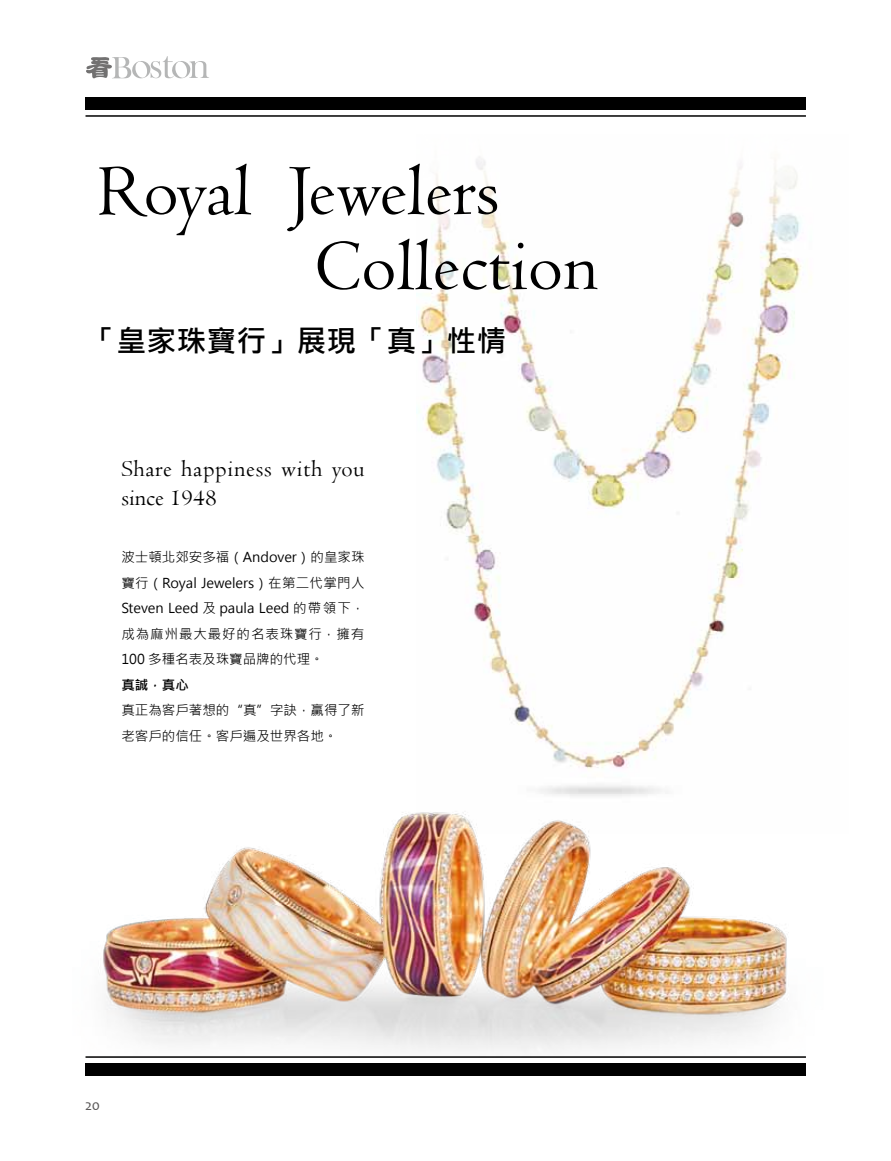
<style>
.page{position:relative;width:891px;height:1161px;background:#fff}
.page>*{position:absolute;margin:0;border:0;box-sizing:border-box;transform-origin:0 0}
.t1{font:75px/75px "Centaur";color:#000}
.t2{font:700 30px "Microsoft Jheng Hei";color:#000}
.t3{font:24px/28.8px "Centaur";letter-spacing:.03em;color:#000}
.t4{font:15px "Candara";color:#595757}
.t5{font:13.5px/25.5px "Microsoft Jheng Hei";color:#000;text-align:justify}
.t6{font:700 13.5px "Microsoft Jheng Hei";color:#000}
</style>
<div class="page">
<svg style="left:86px;top:56px;width:123px;height:23px"></svg>
<img style="left:418px;top:157px;width:394px;height:613px">
<img style="left:85px;top:785px;width:703px;height:273px">
<div style="left:86px;top:97px;width:720px;height:13px;background:#000"></div>
<div style="left:86px;top:1063px;width:720px;height:13px;background:#000"></div>
<hr style="left:86px;top:115px;width:720px;height:2px;background:#000">
<hr style="left:86px;top:1056px;width:720px;height:2px;background:#000">
<h1 class="t1" style="left:314px;top:153px;width:285px;text-indent:-216px">Royal Jewelers<br>Collection</h1>
<h2 class="t2" style="left:87px;top:322px;width:421px">「皇家珠寶行」展現「真」性情</h2>
<h3 class="t3" style="left:121px;top:454px;width:245px">Share happiness with you since 1948</h3>
<p class="t5" style="left:121px;top:545px;width:245px">波士頓北郊安多福（Andover）的皇家珠寶行（Royal Jewelers）在第二代掌門人Steven Leed 及 paula Leed 的帶領下，成為麻州最大最好的名表珠寶行，擁有100 多種名表及珠寶品牌的代理。</p>
<p class="t6" style="left:121px;top:676px;width:69px">真誠，真心</p>
<p class="t5" style="left:121px;top:698px;width:245px">真正為客戶著想的“真”字訣，贏得了新老客戶的信任。客戶遍及世界各地。</p>
<p class="t4" style="left:85px;top:1095px;width:17px">20</p>
</div>
